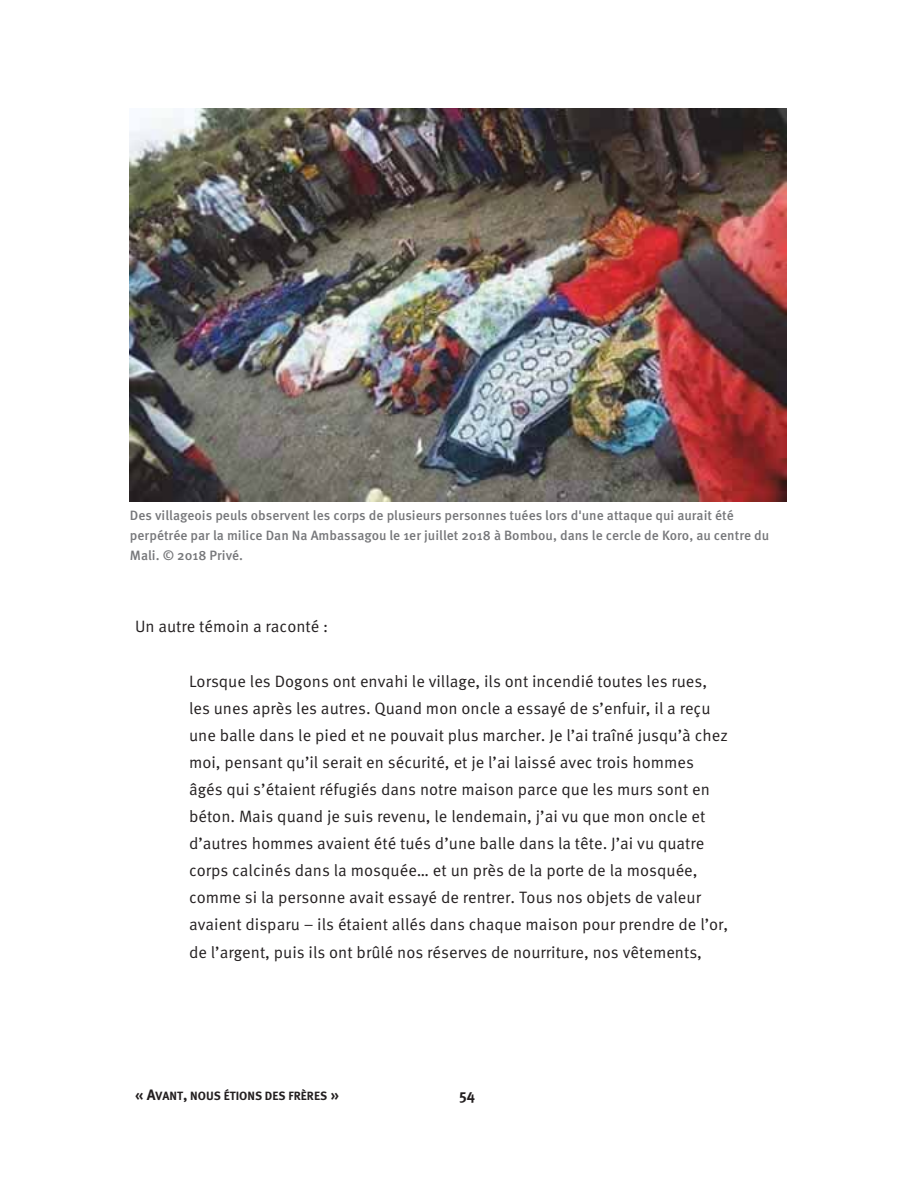
<style>
.page{position:relative;width:918px;height:1188px;background:#fff}
.page>*{position:absolute;margin:0;border:0;box-sizing:border-box;transform-origin:0 0}
.t1{font:16.5px/27px "Meta Pro Norm";color:#231f20}
.t2{font:700 15px "Meta Pro";color:#231f20}
.t3{font:500 13.5px/20.1px "Meta Pro";color:#76777a}
.t4{font:700 12px "Meta Pro";color:#231f20}
.s1{font-size:15px}
</style>
<div class="page">
<img style="left:130px;top:108px;width:656px;height:394px">
<p class="t3" style="left:130px;top:506px;width:641px">Des villageois peuls observent les corps de plusieurs personnes tuées lors d'une attaque qui aurait été perpétrée par la milice Dan Na Ambassagou le 1er juillet 2018 à Bombou, dans le cercle de Koro, au centre du<br>Mali. © 2018 Privé.</p>
<p class="t1" style="left:135px;top:614px;width:195px">Un autre témoin a raconté :</p>
<p class="t1" style="left:189px;top:669px;width:541px">Lorsque les Dogons ont envahi le village, ils ont incendié toutes les rues, les unes après les autres. Quand mon oncle a essayé de s’enfuir, il a reçu une balle dans le pied et ne pouvait plus marcher. Je l’ai traîné jusqu’à chez moi, pensant qu’il serait en sécurité, et je l’ai laissé avec trois hommes âgés qui s’étaient réfugiés dans notre maison parce que les murs sont en béton. Mais quand je suis revenu, le lendemain, j’ai vu que mon oncle et d’autres hommes avaient été tués d’une balle dans la tête. J’ai vu quatre corps calcinés dans la mosquée… et un près de la porte de la mosquée, comme si la personne avait essayé de rentrer. Tous nos objets de valeur avaient disparu – ils étaient allés dans chaque maison pour prendre de l’or, de l’argent, puis ils ont brûlé nos réserves de nourriture, nos vêtements,</p>
<p class="t4" style="left:135px;top:1091px;width:206px"><span class="s1">« A</span>VANT<span class="s1">,</span> NOUS ÉTIONS DES FRÈRES <span class="s1">»</span></p>
<p class="t2" style="left:459px;top:1089px;width:17px">54</p>
</div>
